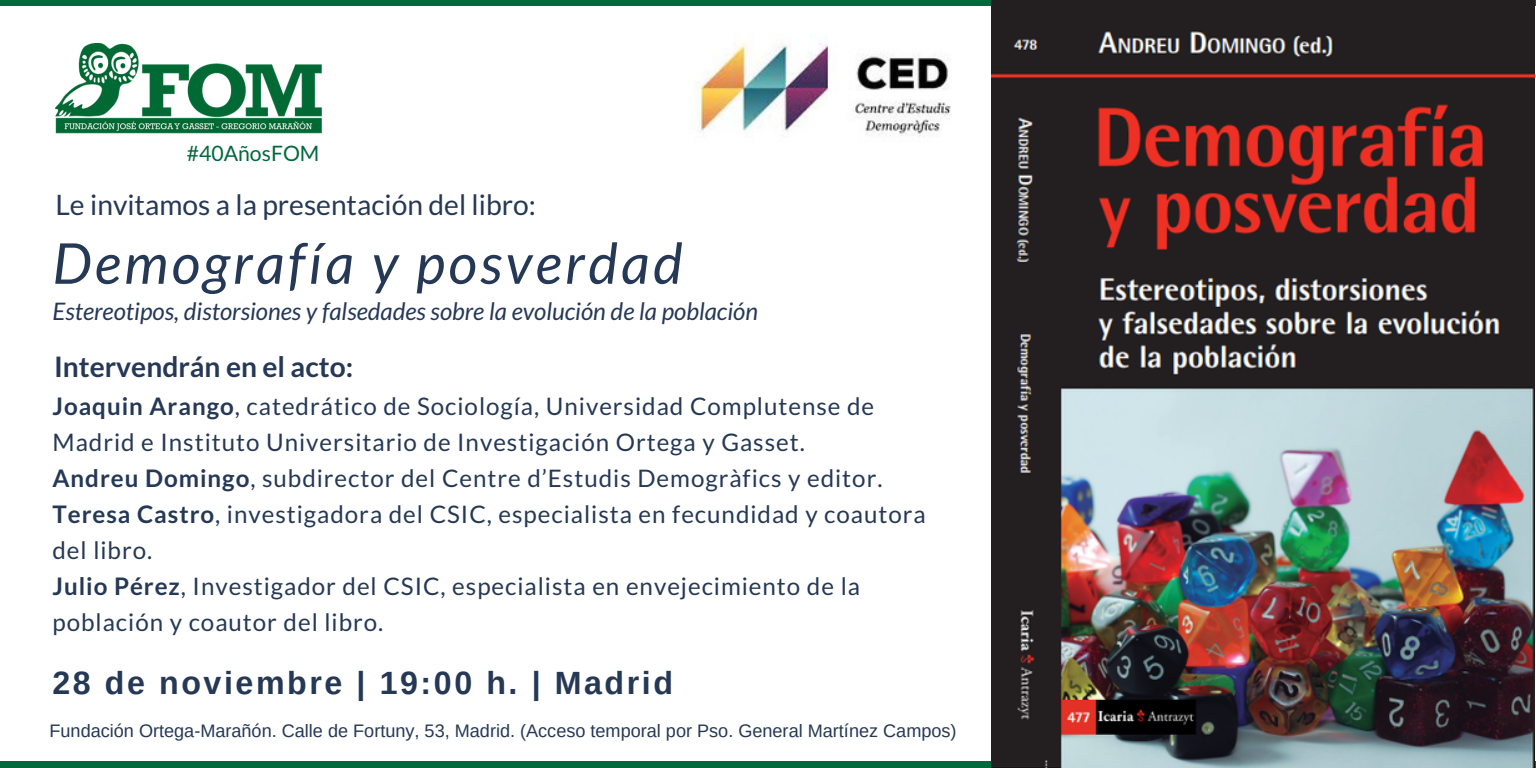
<style>
.page{position:relative;width:1536px;height:768px;background:#fff}
.page>*{position:absolute;margin:0;border:0;box-sizing:border-box;transform-origin:0 0}
.t1{font:italic 56.4px "Lato";letter-spacing:.06em;color:#253855}
.t2{font:700 32.2px "Arimo";letter-spacing:.08em;color:#253855}
.t3{font:28.2px "Lato";color:#253855}
.t4{font:700 28.2px "Lato";color:#253855}
.t5{font:24.2px/36px "Lato";letter-spacing:.04em;color:#253855}
.t6{font:italic 24.2px "Lato";color:#253855}
.t7{font:21.2px "Lato";color:#00693c}
.t8{font:18.2px "Arimo";color:#253855}
.s1{font-weight:700}
</style>
<div class="page">
<div style="left:0;top:762px;width:1536px;height:6px;background:#00693c"></div>
<img style="left:697px;top:6px;width:295px;height:177px">
<div style="left:0;top:0;width:1536px;height:6px;background:#00693c"></div>
<img style="left:56px;top:44px;width:266px;height:90px">
<img style="left:992px;top:0;width:542px;height:768px">
<p class="t7" style="left:187px;top:140px;width:134px">#40AñosFOM</p>
<p class="t3" style="left:56px;top:187px;width:482px">Le invitamos a la presentación del libro:</p>
<h1 class="t1" style="left:52px;top:228px;width:632px">Demografía y posverdad</h1>
<p class="t6" style="left:52px;top:296px;width:707px">Estereotipos, distorsiones y falsedades sobre la evolución de la población</p>
<p class="t4" style="left:54px;top:349px;width:301px">Intervendrán en el acto:</p>
<p class="t5" style="left:52px;top:388px;width:875px"><span class="s1">Joaquin Arango</span>, catedrático de Sociología, Universidad Complutense de Madrid e Instituto Universitario de Investigación Ortega y Gasset.<br><span class="s1">Andreu Domingo</span>, subdirector del Centre d’Estudis Demogràfics y editor.<br><span class="s1">Teresa Castro</span>, investigadora del CSIC, especialista en fecundidad y coautora del libro.<br><span class="s1">Julio Pérez</span>, Investigador del CSIC, especialista en envejecimiento de la población y coautor del libro.</p>
<h2 class="t2" style="left:52px;top:665px;width:622px">28 de noviembre | 19:00 h. | Madrid</h2>
<p class="t8" style="left:50px;top:720px;width:909px">Fundación Ortega-Marañón. Calle de Fortuny, 53, Madrid. (Acceso temporal por Pso. General Martínez Campos)</p>
</div>
